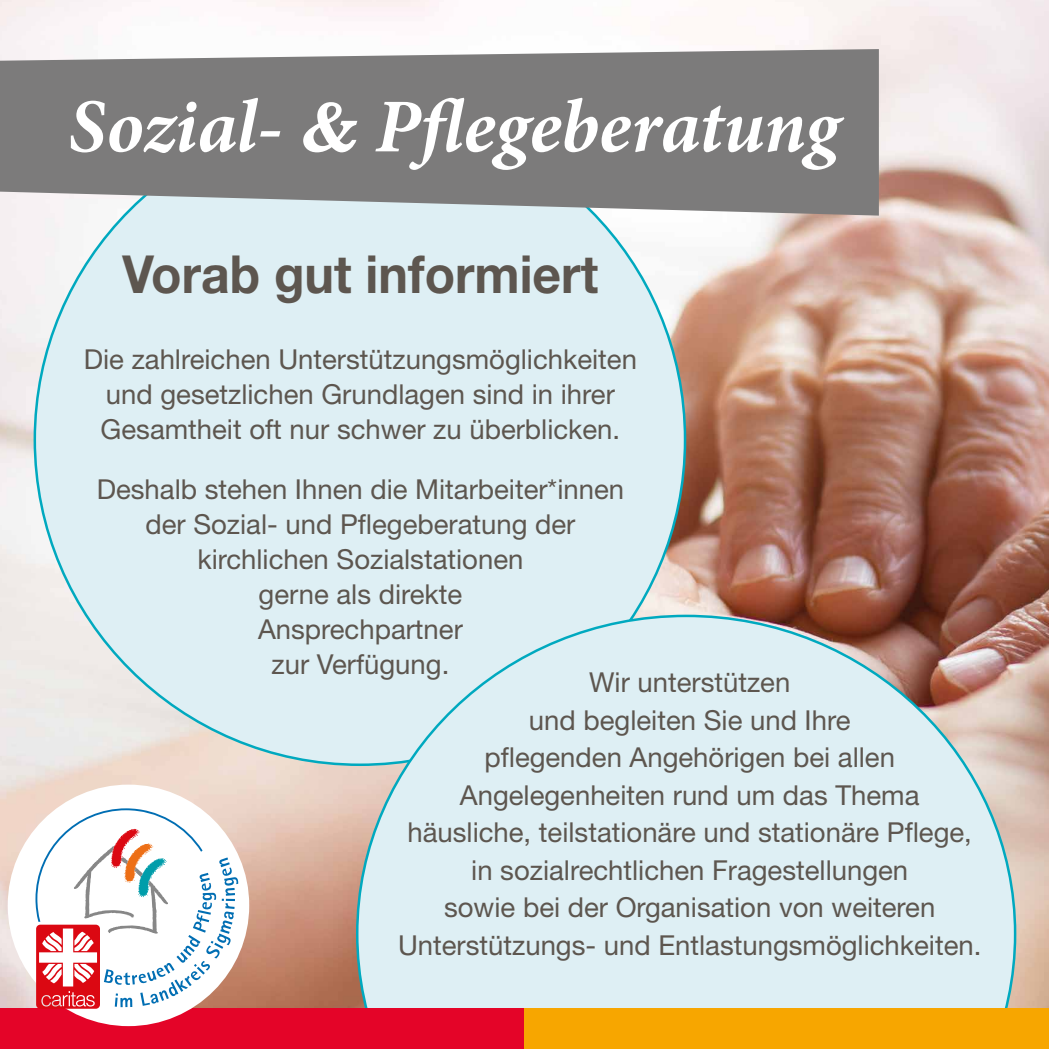
<style>
.page{position:relative;width:1049px;height:1049px;background:#fff}
.page>*{position:absolute;margin:0;border:0;box-sizing:border-box;transform-origin:0 0}
.t1{font:italic 700 76.25px "Minion Pro";color:#fff}
.t2{font:700 52.5px "Helvetica Neue";color:#5d564f;scale:.95 1}
.t3{font:27.5px/35px "Helvetica Neue";color:#5d564f;text-align:center}
.s1{font-family:"Baskerville"}
</style>
<div class="page">
<img style="left:0;top:0;width:1049px;height:1008px">
<div style="left:35px;top:115px;width:650px;height:650px;background:#deeff4;border-radius:50%"></div>
<svg style="left:356px;top:615px;width:660px;height:393px;background:#d8e5e8"></svg>
<div style="left:0;top:1008px;width:524px;height:41px;background:#e40428"></div>
<div style="left:524px;top:1008px;width:525px;height:41px;background:#f7a600"></div>
<div style="left:8px;top:784px;width:241px;height:242px;background:#fff;border-radius:50%"></div>
<svg style="left:35px;top:808px;width:203px;height:201px"></svg>
<svg style="left:0;top:49px;width:879px;height:167px;background:#888"></svg>
<h1 class="t1" style="left:68px;top:73px;width:773px">Sozial- <span class="s1">&amp;</span> Pflegeberatung</h1>
<h2 class="t2" style="left:123px;top:242px;width:502px">Vorab gut informiert</h2>
<p class="t3" style="left:84px;top:341px;width:555px">Die zahlreichen Unterstützungsmöglichkeiten und gesetzlichen Grundlagen sind in ihrer<br>Gesamtheit oft nur schwer zu überblicken.</p>
<p class="t3" style="left:97px;top:471px;width:529px">Deshalb stehen Ihnen die Mitarbeiter*innen der Sozial- und Pflegeberatung der kirchlichen Sozialstationen<br>gerne als direkte<br>Ansprechpartner<br>zur Verfügung.</p>
<p class="t3" style="left:398px;top:663px;width:585px;line-height:37.5px">Wir unterstützen<br>und begleiten Sie und Ihre<br>pflegenden Angehörigen bei allen Angelegenheiten rund um das Thema häusliche, teilstationäre und stationäre Pflege, in sozialrechtlichen Fragestellungen<br>sowie bei der Organisation von weiteren Unterstützungs- und Entlastungsmöglichkeiten.</p>
</div>
